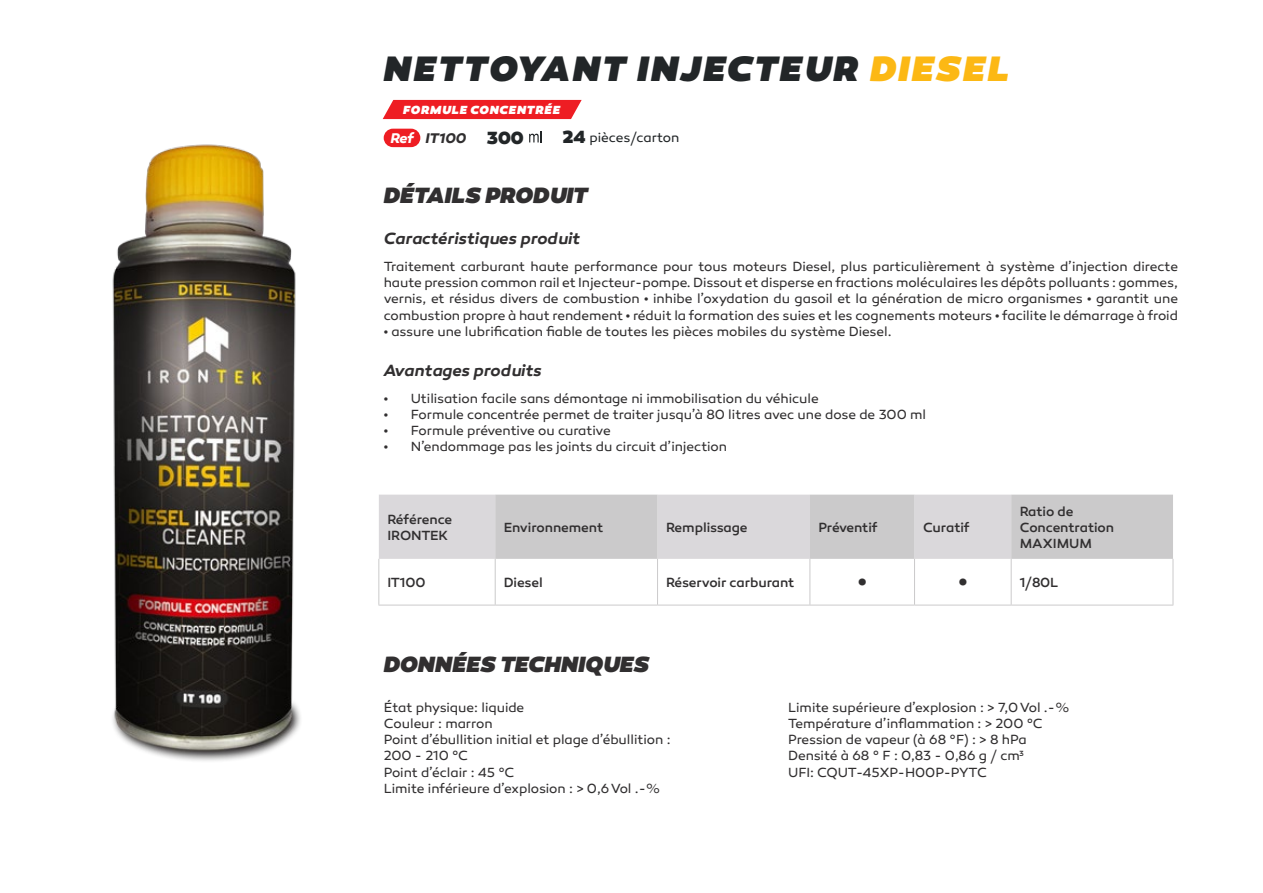
<style>
.page{position:relative;width:1263px;height:893px;background:#fff}
.page>*{position:absolute;margin:0;border:0;box-sizing:border-box;transform-origin:0 0}
.t1{font:italic 900 36px "Canaro";letter-spacing:.07em;color:#222628}
.t2{font:500 27px "Canaro";color:#312f30}
.t3{font:italic 900 22.5px "Canaro";letter-spacing:.01em;color:#312f30}
.t4{font:italic 600 16.5px "Canaro";letter-spacing:-.005em;color:#312f30}
.t5{font:italic 700 14.25px "Canaro";letter-spacing:-.005em;color:#312f30}
.t6{font:13.5px/16.2px "Canaro";letter-spacing:-.005em;color:#312f30}
.t7{font:500 13.5px/16.2px "Canaro";letter-spacing:-.005em;color:#312f30}
.t8{font:13.5px "Canaro";letter-spacing:-.005em;color:#222628}
.t9{font:italic 900 12px "Canaro";letter-spacing:.07em;color:#fff}
.s1{color:#fcb814}
.s2{color:#fff}
.s3{font-weight:900;font-style:normal;font-size:18px;color:#222628}
.s4{font-weight:900;font-size:18px}
.s5{font-size:27px}
</style>
<div class="page">
<svg style="left:379px;top:495px;width:794px;height:64px;background:#d2d0d2"></svg>
<hr style="left:495px;top:605px;width:162px;height:1px;background:#cbcacb">
<hr style="left:657px;top:559px;width:1px;height:46px;background:#cbcacb">
<hr style="left:657px;top:605px;width:153px;height:1px;background:#cbcacb">
<hr style="left:809px;top:559px;width:1px;height:46px;background:#cbcacb">
<hr style="left:914px;top:559px;width:1px;height:46px;background:#cbcacb">
<hr style="left:1011px;top:559px;width:1px;height:46px;background:#cbcacb">
<hr style="left:810px;top:605px;width:104px;height:1px;background:#cbcacb">
<hr style="left:914px;top:605px;width:97px;height:1px;background:#cbcacb">
<hr style="left:1172px;top:559px;width:1px;height:46px;background:#cbcacb">
<hr style="left:1011px;top:605px;width:162px;height:1px;background:#cbcacb">
<hr style="left:378px;top:559px;width:1px;height:46px;background:#cbcacb">
<hr style="left:495px;top:559px;width:1px;height:46px;background:#cbcacb">
<hr style="left:378px;top:605px;width:117px;height:1px;background:#cbcacb">
<div style="left:384px;top:129px;width:36px;height:18px;background:#ee1d23;border-radius:9px"></div>
<svg style="left:529px;top:131px;width:12px;height:11px"></svg>
<img style="left:112px;top:144px;width:189px;height:617px">
<div style="left:383px;top:100px;width:199px;height:19px;background:#ee1d23"></div>
<h1 class="t1" style="left:384px;top:45px;width:627px">NETTOYANT INJECTEUR <span class="s1">DIESEL</span></h1>
<p class="t9" style="left:403px;top:102px;width:158px">FORMULE CONCENTRÉE</p>
<p class="t5" style="left:390px;top:129px;width:135px"><span class="s2">Ref</span> IT100 <span class="s3">300</span></p>
<p class="t8" style="left:563px;top:130px;width:118px"><span class="s4">24</span> pièces/carton</p>
<h3 class="t3" style="left:384px;top:180px;width:206px">DÉTAILS PRODUIT</h3>
<p class="t4" style="left:384px;top:228px;width:198px">Caractéristiques produit</p>
<p class="t6" style="left:384px;top:259px;width:796px;text-align:justify">Traitement carburant haute performance pour tous moteurs Diesel, plus particulièrement à système d’injection directe haute pression common rail et Injecteur-pompe. Dissout et disperse en fractions moléculaires les dépôts polluants : gommes, vernis, et résidus divers de combustion • inhibe l’oxydation du gasoil et la génération de micro organismes • garantit une combustion propre à haut rendement • réduit la formation des suies et les cognements moteurs • facilite le démarrage à froid</p>
<p class="t6" style="left:384px;top:323px;width:509px">• assure une lubrification fiable de toutes les pièces mobiles du système Diesel.</p>
<p class="t4" style="left:384px;top:360px;width:160px">Avantages produits</p>
<p class="t6" style="left:384px;top:390px;width:437px">• Utilisation facile sans démontage ni immobilisation du véhicule</p>
<p class="t6" style="left:384px;top:406px;width:544px">• Formule concentrée permet de traiter jusqu’à 80 litres avec une dose de 300 ml</p>
<p class="t6" style="left:384px;top:422px;width:228px">• Formule préventive ou curative</p>
<p class="t6" style="left:384px;top:439px;width:345px">• N’endommage pas les joints du circuit d’injection</p>
<p class="t7" style="left:387px;top:511px;width:66px">Référence<br>IRONTEK</p>
<p class="t7" style="left:504px;top:519px;width:101px">Environnement</p>
<p class="t7" style="left:666px;top:519px;width:83px">Remplissage</p>
<p class="t7" style="left:818px;top:519px;width:61px">Préventif</p>
<p class="t7" style="left:923px;top:519px;width:48px">Curatif</p>
<p class="t7" style="left:1020px;top:503px;width:96px">Ratio de<br>Concentration<br>MAXIMUM</p>
<p class="t7" style="left:387px;top:574px;width:40px">IT100</p>
<p class="t7" style="left:504px;top:574px;width:41px">Diesel</p>
<p class="t7" style="left:666px;top:574px;width:130px">Réservoir carburant</p>
<h2 class="t2" style="left:858px;top:565px;width:11px">•</h2>
<p class="t7" style="left:958px;top:574px;width:101px"><span class="s5">•</span> 1/80L</p>
<h3 class="t3" style="left:384px;top:650px;width:267px">DONNÉES TECHNIQUES</h3>
<p class="t6" style="left:384px;top:699px;width:288px">État physique: liquide<br>Couleur : marron<br>Point d’ébullition initial et plage d’ébullition :<br>200 - 210 °C<br>Point d’éclair : 45 °C<br>Limite inférieure d’explosion : &gt; 0,6 Vol .-%</p>
<p class="t6" style="left:788px;top:699px;width:283px">Limite supérieure d’explosion : &gt; 7,0 Vol .-% Température d’inflammation : &gt; 200 °C Pression de vapeur (à 68 °F) : &gt; 8 hPa Densité à 68 ° F : 0,83 - 0,86 g / cm³<br>UFI: CQUT-45XP-H00P-PYTC</p>
</div>
